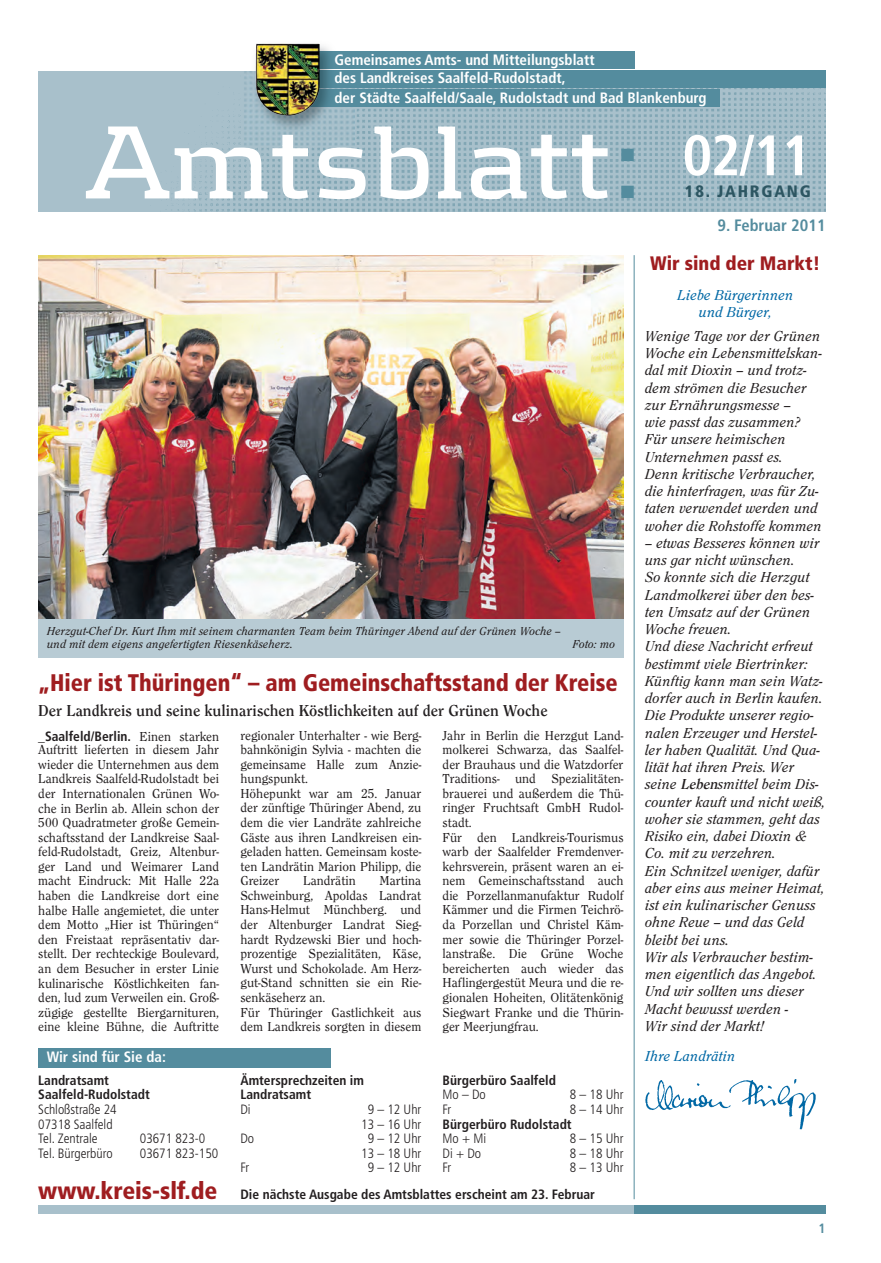
<style>
.page{position:relative;width:881px;height:1263px;background:#fff}
.page>*{position:absolute;margin:0;border:0;box-sizing:border-box;transform-origin:0 0}
.t1{font:700 108px "Kontrapunkt";color:#fff}
.t2{font:900 condensed 24px "Frutiger";color:#9f1d20;scale:.95 1}
.t3{font:900 condensed 24px "Frutiger";color:#9f1d20}
.t4{font:900 condensed 19.5px "Frutiger";color:#9f1d20}
.t5{font:700 16.5px "Clearface Itc T";color:#231f20}
.t6{font:700 condensed 16.5px "Frutiger";color:#548c9e}
.t7{font:900 condensed 16.5px "Frutiger";letter-spacing:.11em;color:#2d5662}
.t8{font:italic 15px/17.2px "Clearface Itc T";color:#231f20}
.t9{font:700 condensed 15px/19px "Frutiger";color:#fff}
.t10{font:italic 15px/17.2px "Clearface Itc T";color:#0068a5;text-align:center}
.t11{font:13.5px/14.5px "Clearface Itc T";color:#231f20}
.t12{font:700 condensed 13.5px/14.5px "Frutiger";color:#231f20}
.t13{font:300 condensed 13.5px/14.5px "Frutiger";color:#231f20;text-align:center}
.t14{font:700 condensed 13.5px "Frutiger";color:#548c9e}
.t15{font:italic 12px/12.9px "Clearface Itc T";color:#231f20}
.s1{color:#548c9e}
.s2{font-family:"Clearface Itc T";font-weight:400;font-stretch:normal}
.s3{font-weight:700}
</style>
<div class="page">
<div style="left:38px;top:1205px;width:598px;height:9px;background:#a8c0cb"></div>
<div style="left:634px;top:1205px;width:191px;height:9px;background:#548c9e"></div>
<div style="left:38px;top:616px;width:585px;height:42px;background:#b8cbd4"></div>
<div style="left:38px;top:71px;width:787px;height:140px;background:#a8c0cb"></div>
<img style="left:167px;top:87px;width:658px;height:124px">
<div style="left:288px;top:51px;width:346px;height:17px;background:#548c9e"></div>
<div style="left:293px;top:90px;width:426px;height:17px;background:#548c9e"></div>
<div style="left:292px;top:70px;width:533px;height:17px;background:#548c9e"></div>
<img style="left:244px;top:46px;width:111px;height:99px">
<svg style="left:281px;top:134px;width:12px;height:11px"></svg>
<img style="left:320px;top:51px;width:35px;height:17px">
<img style="left:320px;top:90px;width:35px;height:17px">
<img style="left:320px;top:70px;width:35px;height:17px">
<img style="left:255px;top:43px;width:65px;height:73px">
<hr style="left:633px;top:255px;width:1px;height:944px;background:#548c9e">
<div style="left:38px;top:1048px;width:292px;height:19px;background:#548c9e"></div>
<img style="left:38px;top:255px;width:585px;height:363px">
<img style="left:645px;top:1079px;width:171px;height:51px">
<p class="t9" style="left:334px;top:51px;width:373px">Gemeinsames Amts- und Mitteilungsblatt<br>des Landkreises Saalfeld-Rudolstadt,<br>der Städte Saalfeld/Saale, Rudolstadt und Bad Blankenburg</p>
<h1 class="t1" style="left:86px;top:127px;width:726px">Amtsblatt<span class="s1">:</span> <sup>02/11</sup></h1>
<p class="t7" style="left:684px;top:185px;width:127px">18. JAHRGANG</p>
<p class="t6" style="left:717px;top:219px;width:109px">9. Februar 2011</p>
<p class="t15" style="left:47px;top:624px;width:515px">Herzgut-Chef Dr. Kurt Ihm mit seinem charmanten Team beim Thüringer Abend auf der Grünen Woche – und mit dem eigens angefertigten Riesenkäseherz.</p>
<p class="t15" style="left:572px;top:637px;width:44px">Foto: mo</p>
<h2 class="t2" style="left:38px;top:672px;width:611px">„Hier ist Thüringen“ – am Gemeinschaftsstand der Kreise</h2>
<p class="t5" style="left:38px;top:700px;width:510px">Der Landkreis und seine kulinarischen Köstlichkeiten auf der Grünen Woche</p>
<p class="t12" style="left:38px;top:730px;width:182px">_Saalfeld/Berlin. <span class="s2">Einen starken</span></p>
<p class="t11" style="left:38px;top:742px;width:182px;text-align:justify">Auftritt lieferten in diesem Jahr wieder die Unternehmen aus dem Landkreis Saalfeld-Rudolstadt bei der Internationalen Grünen Wo&shy;che in Berlin ab. Allein schon der 500 Quadratmeter große Gemein&shy;schaftsstand der Landkreise Saal&shy;feld-Rudolstadt, Greiz, Altenbur&shy;ger Land und Weimarer Land macht Eindruck: Mit Halle 22a haben die Landkreise dort eine halbe Halle angemietet, die unter dem Motto „Hier ist Thüringen“ den Freistaat repräsentativ dar&shy;stellt. Der rechteckige Boulevard, an dem Besucher in erster Linie kulinarische Köstlichkeiten fan&shy;den, lud zum Verweilen ein. Groß&shy;zügige gestellte Biergarnituren, eine kleine Bühne, die Auftritte</p>
<p class="t11" style="left:240px;top:727px;width:182px">regionaler Unterhalter - wie Berg&shy;bahnkönigin Sylvia - machten die gemeinsame Halle zum Anzie&shy;hungspunkt.<br>Höhepunkt war am 25. Januar der zünftige Thüringer Abend, zu dem die vier Landräte zahlreiche<br>Gäste aus ihren Landkreisen ein&shy;geladen hatten. Gemeinsam koste&shy;ten Landrätin Marion Philipp, die<br>Greizer</p>
<p class="t11" style="left:442px;top:727px;width:182px">Jahr in Berlin die Herzgut Land&shy;molkerei Schwarza, das Saalfel&shy;der Brauhaus und die Watzdorfer<br>Traditions- und Spezialitäten&shy;brauerei und außerdem die Thü&shy;ringer Fruchtsaft GmbH Rudol&shy;stadt.<br>Für den Landkreis-Tourismus warb der Saalfelder Fremdenver&shy;kehrsverein, präsent waren an ei&shy;nem Gemeinschaftsstand auch die Porzellanmanufaktur Rudolf<br>Kämmer und die Firmen Teichrö&shy;da Porzellan und Christel Käm&shy;mer sowie die Thüringer Porzel&shy;lanstraße. Die Grüne Woche bereicherten auch wieder das<br>Haflingergestüt Meura und die re&shy;gionalen Hoheiten, Olitätenkönig<br>Siegwart Franke und die Thürin&shy;ger Meerjungfrau.</p>
<p class="t11" style="left:303px;top:873px;width:54px">Landrätin</p>
<p class="t11" style="left:240px;top:873px;width:182px;text-indent:139px">Martina<br>Schweinburg, Apoldas Landrat<br>Hans-Helmut Münchberg. und der Altenburger Landrat Sieg&shy;hardt Rydzewski Bier und hoch&shy;prozentige Spezialitäten, Käse,<br>Wurst und Schokolade. Am Herz&shy;gut-Stand schnitten sie ein Rie&shy;senkäseherz an.<br>Für Thüringer Gastlichkeit aus dem Landkreis sorgten in diesem</p>
<h3 class="t4" style="left:650px;top:255px;width:172px">Wir sind der Markt!</h3>
<p class="t10" style="left:677px;top:286px;width:117px">Liebe Bürgerinnen und Bürger,</p>
<p class="t8" style="left:644px;top:327px;width:178px">Wenige Tage vor der Grünen<br>Woche ein Lebensmittelskan&shy;dal mit Dioxin – und trotz&shy;dem strömen die Besucher zur Ernährungsmesse –<br>wie passt das zusammen?<br>Für unsere heimischen<br>Unternehmen passt es.<br>Denn kritische Verbraucher, die hinterfragen, was für Zu&shy;taten verwendet werden und woher die Rohstoffe kommen</p>
<p class="t8" style="left:644px;top:534px;width:182px">– etwas Besseres können wir uns gar nicht wünschen.<br>So konnte sich die Herzgut<br>Landmolkerei über den bes&shy;ten Umsatz auf der Grünen<br>Woche freuen.<br>Und diese Nachricht erfreut bestimmt viele Biertrinker:<br>Künftig kann man sein Watz&shy;dorfer auch in Berlin kaufen.<br>Die Produkte unserer regio&shy;nalen Erzeuger und Herstel&shy;ler haben Qualität. Und Qua&shy;lität hat ihren Preis. Wer seine <span class="s3">Leben</span>smittel beim Dis&shy;counter kauft und nicht weiß, woher sie stammen, geht das<br>Risiko ein, dabei Dioxin &amp;<br>Co. mit zu verzehren.<br>Ein Schnitzel weniger, dafür aber eins aus meiner Heimat, ist ein kulinarischer Genuss ohne Reue – und das Geld bleibt bei uns.<br>Wir als Verbraucher bestim&shy;men eigentlich das Angebot.<br>Und wir sollten uns dieser<br>Macht bewusst werden -<br>Wir sind der Markt!</p>
<p class="t9" style="left:47px;top:1049px;width:121px">Wir sind für Sie da:</p>
<p class="t10" style="left:644px;top:1047px;width:92px">Ihre Landrätin</p>
<p class="t12" style="left:38px;top:1074px;width:113px">Landratsamt<br>Saalfeld-Rudolstadt</p>
<p class="t13" style="left:38px;top:1103px;width:80px;text-align:left">Schloßstraße 24<br>07318 Saalfeld<br>Tel. Zentrale</p>
<p class="t13" style="left:140px;top:1132px;width:67px">03671 823-0</p>
<p class="t13" style="left:38px;top:1147px;width:76px">Tel. Bürgerbüro</p>
<p class="t13" style="left:140px;top:1147px;width:80px">03671 823-150</p>
<h2 class="t3" style="left:38px;top:1181px;width:180px">www.kreis-slf.de</h2>
<p class="t12" style="left:240px;top:1074px;width:125px">Ämtersprechzeiten im<br>Landratsamt</p>
<p class="t13" style="left:240px;top:1103px;width:12px">Di</p>
<p class="t13" style="left:361px;top:1103px;width:62px">9 – 12 Uhr<br>13 – 16 Uhr</p>
<p class="t13" style="left:240px;top:1132px;width:15px">Do</p>
<p class="t13" style="left:361px;top:1132px;width:62px">9 – 12 Uhr<br>13 – 18 Uhr</p>
<p class="t13" style="left:240px;top:1161px;width:10px">Fr</p>
<p class="t13" style="left:367px;top:1161px;width:55px">9 – 12 Uhr</p>
<p class="t12" style="left:442px;top:1074px;width:115px">Bürgerbüro Saalfeld</p>
<p class="t13" style="left:442px;top:1088px;width:45px">Mo – Do</p>
<p class="t13" style="left:569px;top:1088px;width:55px">8 – 18 Uhr</p>
<p class="t13" style="left:442px;top:1103px;width:10px">Fr</p>
<p class="t13" style="left:569px;top:1103px;width:55px">8 – 14 Uhr</p>
<p class="t12" style="left:442px;top:1117px;width:130px">Bürgerbüro Rudolstadt</p>
<p class="t13" style="left:442px;top:1132px;width:45px">Mo + Mi</p>
<p class="t13" style="left:569px;top:1132px;width:55px">8 – 15 Uhr</p>
<p class="t13" style="left:442px;top:1147px;width:40px">Di + Do</p>
<p class="t13" style="left:569px;top:1147px;width:55px">8 – 18 Uhr</p>
<p class="t13" style="left:442px;top:1161px;width:10px">Fr</p>
<p class="t13" style="left:569px;top:1161px;width:55px">8 – 13 Uhr</p>
<p class="t12" style="left:240px;top:1188px;width:356px">Die nächste Ausgabe des Amtsblattes erscheint am 23. Februar</p>
<p class="t14" style="left:818px;top:1222px;width:9px">1</p>
</div>
